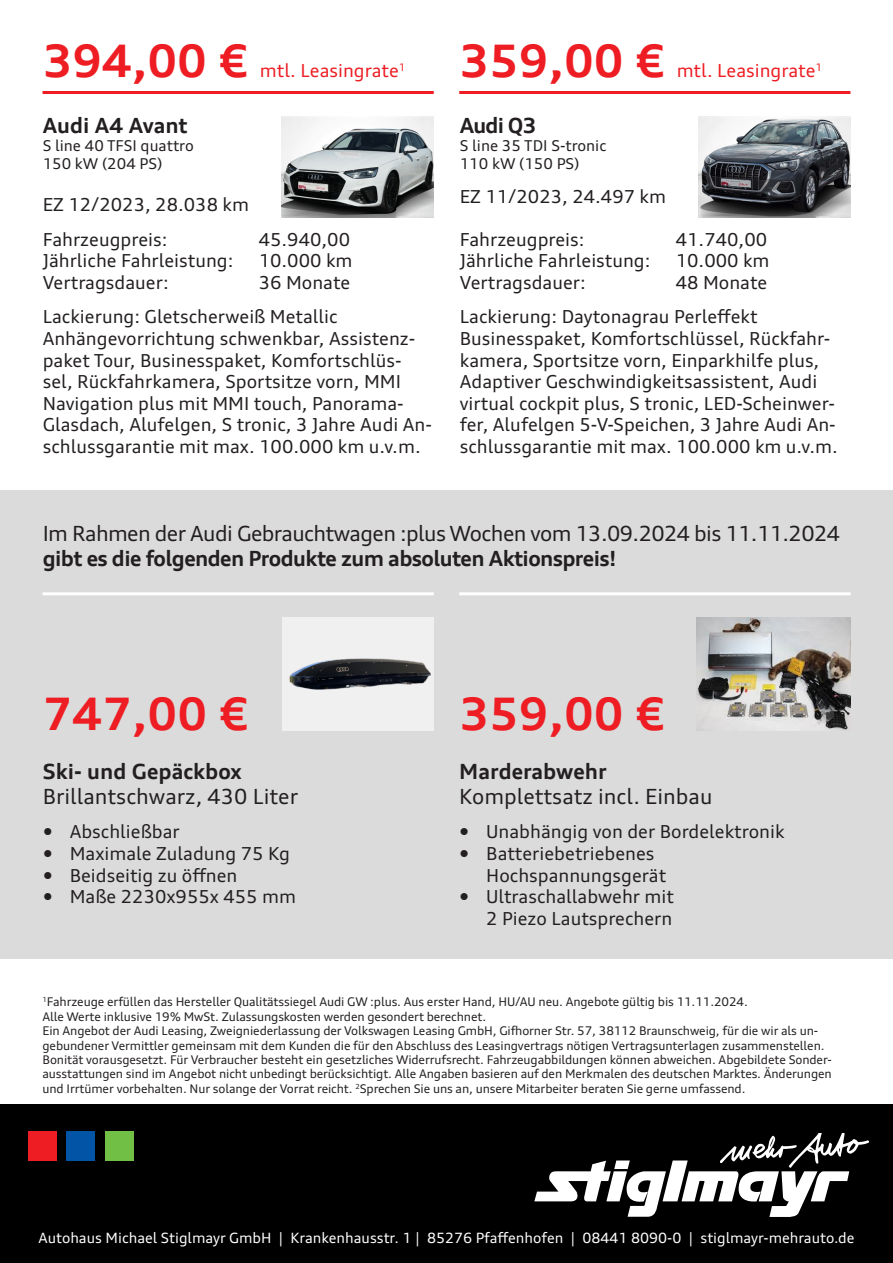
<style>
.page{position:relative;width:893px;height:1263px;background:#fff}
.page>*{position:absolute;margin:0;border:0;box-sizing:border-box;transform-origin:0 0}
.t1{font:700 45px "Audi Type";color:#ee1d23}
.t2{font:21px/25.2px "Audi Type";letter-spacing:-.03em;color:#231f20}
.t3{font:21px/25.2px "Audi Type";color:#231f20}
.t4{font:700 21px "Audi Type";color:#231f20}
.t5{font:18px/21.6px "Audi Type";color:#231f20}
.t6{font:18px "Audi Type";color:#ee1d23}
.t7{font:15px/18px "Audi Type";color:#231f20}
.t8{font:14.25px "Audi Type";color:#fff}
.t9{font:12px/14.4px "Audi Type";letter-spacing:-.01em;color:#231f20}
.t10{font:10.5px "Audi Type";color:#ee1d23}
.s1{font-weight:700}
</style>
<div class="page">
<div style="left:0;top:1104px;width:893px;height:159px;background:#000"></div>
<svg style="left:534px;top:1133px;width:335px;height:84px"></svg>
<div style="left:28px;top:1131px;width:29px;height:29px;background:#ee1d23"></div>
<div style="left:66px;top:1131px;width:29px;height:29px;background:#0154a6"></div>
<div style="left:105px;top:1131px;width:29px;height:29px;background:#71bf44"></div>
<hr style="left:43px;top:91px;width:391px;height:3px;background:#ee1d23">
<hr style="left:459px;top:91px;width:391px;height:3px;background:#ee1d23">
<div style="left:0;top:491px;width:893px;height:468px;background:#dbdbdb"></div>
<hr style="left:43px;top:592px;width:391px;height:3px;background:#fff">
<hr style="left:459px;top:592px;width:392px;height:3px;background:#fff">
<img style="left:697px;top:617px;width:153px;height:113px">
<img style="left:282px;top:117px;width:152px;height:101px">
<div style="left:283px;top:617px;width:151px;height:113px;background:#f0f0f0"></div>
<img style="left:289px;top:658px;width:142px;height:32px">
<img style="left:698px;top:117px;width:152px;height:101px">
<p class="t1" style="left:43px;top:33px;width:207px">394,00 €</p>
<p class="t1" style="left:459px;top:33px;width:207px">359,00 €</p>
<p class="t6" style="left:260px;top:59px;width:147px">mtl. Leasingrate<sup>1</sup></p>
<p class="t10" style="left:816px;top:60px;width:8px">1</p>
<p class="t6" style="left:677px;top:59px;width:140px">mtl. Leasingrate</p>
<p class="t4" style="left:43px;top:112px;width:146px">Audi A4 Avant</p>
<p class="t7" style="left:43px;top:136px;width:153px">S line 40 TFSI quattro<br>150 kW (204 PS)</p>
<p class="t5" style="left:43px;top:194px;width:208px">EZ 12/2023, 28.038 km</p>
<p class="t5" style="left:43px;top:228px;width:126px">Fahrzeugpreis:</p>
<p class="t5" style="left:259px;top:228px;width:93px">45.940,00</p>
<p class="t5" style="left:43px;top:250px;width:192px">Jährliche Fahrleistung:</p>
<p class="t5" style="left:259px;top:250px;width:95px">10.000 km</p>
<p class="t5" style="left:43px;top:271px;width:128px">Vertragsdauer:</p>
<p class="t5" style="left:259px;top:271px;width:93px">36 Monate</p>
<p class="t5" style="left:43px;top:306px;width:296px">Lackierung: Gletscherweiß Metallic</p>
<p class="t5" style="left:43px;top:327px;width:391px">Anhängevorrichtung schwenkbar, Assistenz&shy;paket Tour, Businesspaket, Komfortschlüs&shy;sel, Rückfahrkamera, Sportsitze vorn, MMI Navigation plus mit MMI touch, Panorama-Glasdach, Alufelgen, S tronic, 3 Jahre Audi An&shy;schlussgarantie mit max. 100.000 km u.v.m.</p>
<p class="t4" style="left:460px;top:112px;width:78px">Audi Q3</p>
<p class="t7" style="left:460px;top:136px;width:148px">S line 35 TDI S-tronic<br>110 kW (150 PS)</p>
<p class="t5" style="left:460px;top:185px;width:208px">EZ 11/2023, 24.497 km</p>
<p class="t5" style="left:460px;top:228px;width:126px">Fahrzeugpreis:</p>
<p class="t5" style="left:676px;top:228px;width:93px">41.740,00</p>
<p class="t5" style="left:460px;top:250px;width:192px">Jährliche Fahrleistung:</p>
<p class="t5" style="left:676px;top:250px;width:95px">10.000 km</p>
<p class="t5" style="left:460px;top:271px;width:128px">Vertragsdauer:</p>
<p class="t5" style="left:676px;top:271px;width:93px">48 Monate</p>
<p class="t5" style="left:460px;top:306px;width:299px">Lackierung: Daytonagrau Perleffekt</p>
<p class="t5" style="left:460px;top:327px;width:380px">Businesspaket, Komfortschlüssel, Rückfahr&shy;kamera, Sportsitze vorn, Einparkhilfe plus, Adaptiver Geschwindigkeitsassistent, Audi virtual cockpit plus, S tronic, LED-Scheinwer&shy;fer, Alufelgen 5-V-Speichen, 3 Jahre Audi An&shy;schlussgarantie mit max. 100.000 km u.v.m.</p>
<p class="t2" style="left:43px;top:521px;width:799px">Im Rahmen der Audi Gebrauchtwagen :plus Wochen vom 13.09.2024 bis 11.11.2024 <span class="s1">gibt es die folgenden Produkte zum absoluten Aktionspreis!</span></p>
<p class="t1" style="left:43px;top:686px;width:207px">747,00 €</p>
<p class="t1" style="left:459px;top:686px;width:207px">359,00 €</p>
<p class="t3" style="left:43px;top:758px;width:257px"><span class="s1">Ski- und Gepäckbox<br></span>Brillantschwarz, 430 Liter</p>
<p class="t5" style="left:43px;top:821px;width:139px">• Abschließbar</p>
<p class="t5" style="left:43px;top:842px;width:249px">• Maximale Zuladung 75 Kg</p>
<p class="t5" style="left:43px;top:864px;width:196px">• Beidseitig zu öffnen</p>
<p class="t5" style="left:43px;top:886px;width:255px">• Maße 2230x955x 455 mm</p>
<p class="t3" style="left:459px;top:758px;width:255px"><span class="s1">Marderabwehr<br></span>Komplettsatz incl. Einbau</p>
<p class="t5" style="left:459px;top:821px;width:327px">• Unabhängig von der Bordelektronik</p>
<p class="t5" style="left:486px;top:842px;width:181px;text-indent:-27px">• Batteriebetriebenes<br>Hochspannungsgerät</p>
<p class="t5" style="left:459px;top:886px;width:216px;text-align:right">• Ultraschallabwehr mit<br>2 Piezo Lautsprechern</p>
<p class="t9" style="left:43px;top:995px;width:707px"><sup>1</sup>Fahrzeuge erfüllen das Hersteller Qualitätssiegel Audi GW :plus. Aus erster Hand, HU/AU neu. Angebote gültig bis 11.11.2024.<br>Alle Werte inklusive 19% MwSt. Zulassungskosten werden gesondert berechnet.</p>
<p class="t9" style="left:43px;top:1023px;width:791px">Ein Angebot der Audi Leasing, Zweigniederlassung der Volkswagen Leasing GmbH, Gifhorner Str. 57, 38112 Braunschweig, für die wir als un&shy;gebundener Vermittler gemeinsam mit dem Kunden die für den Abschluss des Leasingvertrags nötigen Vertragsunterlagen zusammenstellen.<br>Bonität vorausgesetzt. Für Verbraucher besteht ein gesetzliches Widerrufsrecht. Fahrzeugabbildungen können abweichen. Abgebildete Sonder&shy;ausstattungen sind im Angebot nicht unbedingt berücksichtigt. Alle Angaben basieren auf den Merkmalen des deutschen Marktes. Änderungen und Irrtümer vorbehalten. Nur solange der Vorrat reicht. <sup>2</sup>Sprechen Sie uns an, unsere Mitarbeiter beraten Sie gerne umfassend.</p>
<p class="t8" style="left:38px;top:1229px;width:818px">Autohaus Michael Stiglmayr GmbH | Krankenhausstr. 1 | 85276 Pfaffenhofen | 08441 8090-0 | stiglmayr-mehrauto.de</p>
</div>
